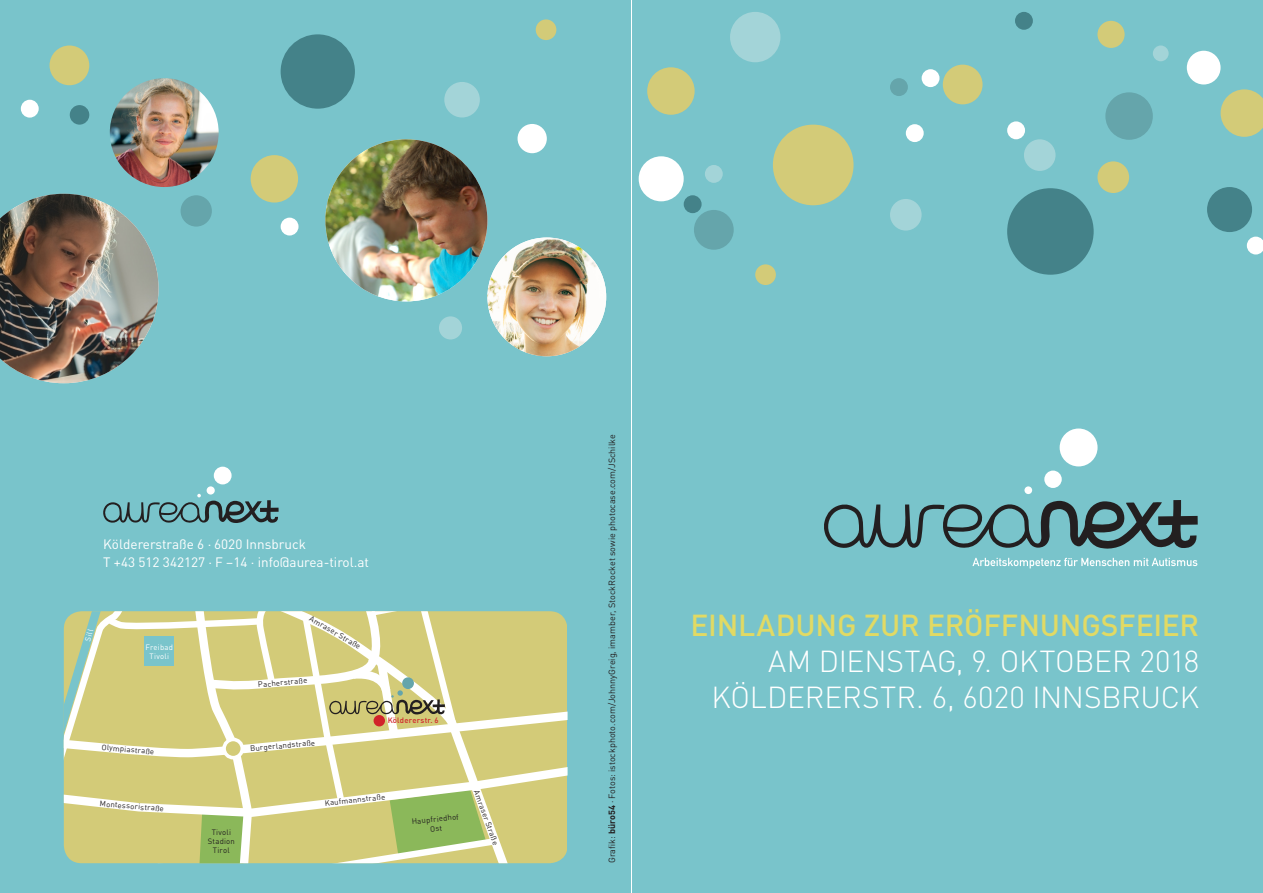
<style>
.page{position:relative;width:1263px;height:893px;background:#fff}
.page>*{position:absolute;margin:0;border:0;box-sizing:border-box;transform-origin:0 0}
.t1{font:300 30px/36px "DIN";letter-spacing:-.005em;color:#fff;text-align:right}
.t2{font:500 30px "DIN";letter-spacing:-.005em;color:#e1da64}
.t3{font:13.5px/18px "DIN";color:#fff}
.t4{font:9px "DIN";color:#231f20}
.t5{font:7.8px/9.3px "DIN";letter-spacing:.03em;color:#231f20;text-align:center}
.t6{font:7.8px/9.3px "DIN";letter-spacing:.03em;color:#fff;text-align:center}
.t7{font:500 7.8px "DIN";letter-spacing:.025em;color:#d1232a}
.s1{font-weight:700}
</style>
<div class="page">
<div style="left:0;top:0;width:632px;height:893px;background:#79c4cb"></div>
<div style="left:631px;top:0;width:632px;height:893px;background:#79c4cb"></div>
<hr style="left:631px;top:0;width:1px;height:893px;background:#fff">
<div style="left:214px;top:467px;width:18px;height:17px;background:#fff;border-radius:50%"></div>
<div style="left:207px;top:486px;width:8px;height:9px;background:#fff;border-radius:50%"></div>
<svg style="left:103px;top:494px;width:176px;height:29px"></svg>
<img style="left:325px;top:139px;width:162px;height:162px;border-radius:81px">
<img style="left:487px;top:238px;width:119px;height:118px;border-radius:59px">
<img style="left:0;top:194px;width:159px;height:189px">
<img style="left:110px;top:78px;width:109px;height:109px;border-radius:54px">
<div style="left:1060px;top:428px;width:37px;height:38px;background:#fff;border-radius:50%"></div>
<div style="left:1044px;top:471px;width:18px;height:17px;background:#fff;border-radius:50%"></div>
<div style="left:1024px;top:486px;width:8px;height:8px;background:#fff;border-radius:50%"></div>
<svg style="left:824px;top:500px;width:374px;height:49px"></svg>
<svg style="left:972px;top:558px;width:225px;height:10px"></svg>
<div style="left:647px;top:67px;width:48px;height:48px;background:#d3cb78;border-radius:50%"></div>
<div style="left:251px;top:155px;width:47px;height:48px;background:#d3cb78;border-radius:50%"></div>
<div style="left:639px;top:156px;width:45px;height:45px;background:#fff;border-radius:50%"></div>
<div style="left:517px;top:124px;width:30px;height:29px;background:#fff;border-radius:50%"></div>
<div style="left:1187px;top:51px;width:33px;height:34px;background:#fff;border-radius:50%"></div>
<div style="left:730px;top:12px;width:50px;height:50px;background:#a3d4d8;border-radius:50%"></div>
<div style="left:773px;top:125px;width:80px;height:80px;background:#d3cb78;border-radius:50%"></div>
<div style="left:1007px;top:188px;width:87px;height:87px;background:#448289;border-radius:50%"></div>
<div style="left:281px;top:34px;width:74px;height:75px;background:#448289;border-radius:50%"></div>
<div style="left:70px;top:105px;width:19px;height:20px;background:#448289;border-radius:50%"></div>
<div style="left:684px;top:195px;width:18px;height:18px;background:#448289;border-radius:50%"></div>
<div style="left:705px;top:165px;width:18px;height:18px;background:#a3d4d8;border-radius:50%"></div>
<div style="left:694px;top:210px;width:40px;height:40px;background:#65a5ab;border-radius:50%"></div>
<div style="left:1024px;top:139px;width:31px;height:32px;background:#a3d4d8;border-radius:50%"></div>
<div style="left:890px;top:199px;width:32px;height:32px;background:#a3d4d8;border-radius:50%"></div>
<div style="left:1153px;top:45px;width:16px;height:16px;background:#a3d4d8;border-radius:50%"></div>
<div style="left:755px;top:264px;width:21px;height:21px;background:#d3cb78;border-radius:50%"></div>
<div style="left:536px;top:19px;width:20px;height:21px;background:#d3cb78;border-radius:50%"></div>
<div style="left:1097px;top:21px;width:27px;height:27px;background:#d3cb78;border-radius:50%"></div>
<div style="left:1007px;top:121px;width:18px;height:18px;background:#fff;border-radius:50%"></div>
<div style="left:922px;top:69px;width:17px;height:18px;background:#fff;border-radius:50%"></div>
<div style="left:1015px;top:12px;width:18px;height:18px;background:#448289;border-radius:50%"></div>
<div style="left:906px;top:124px;width:18px;height:18px;background:#fff;border-radius:50%"></div>
<div style="left:21px;top:100px;width:18px;height:18px;background:#fff;border-radius:50%"></div>
<div style="left:281px;top:218px;width:17px;height:18px;background:#fff;border-radius:50%"></div>
<div style="left:181px;top:195px;width:31px;height:32px;background:#65a5ab;border-radius:50%"></div>
<div style="left:890px;top:78px;width:18px;height:18px;background:#65a5ab;border-radius:50%"></div>
<div style="left:943px;top:65px;width:39px;height:39px;background:#d3cb78;border-radius:50%"></div>
<div style="left:50px;top:45px;width:39px;height:40px;background:#d3cb78;border-radius:50%"></div>
<svg style="left:1220px;top:89px;width:43px;height:48px"></svg>
<div style="left:1105px;top:92px;width:48px;height:48px;background:#65a5ab;border-radius:50%"></div>
<div style="left:444px;top:82px;width:36px;height:35px;background:#a3d4d8;border-radius:50%"></div>
<div style="left:439px;top:316px;width:23px;height:23px;background:#a3d4d8;border-radius:50%"></div>
<div style="left:1207px;top:187px;width:45px;height:45px;background:#448289;border-radius:50%"></div>
<div style="left:1097px;top:161px;width:32px;height:32px;background:#d3cb78;border-radius:50%"></div>
<svg style="left:1247px;top:237px;width:16px;height:17px"></svg>
<svg style="left:64px;top:611px;width:504px;height:252px;background:#d3d18d"></svg>
<h2 class="t3" style="left:103px;top:535px;width:267px">Köldererstraße 6 · 6020 Innsbruck<br>T +43 512 342127 · F −14 · info@aurea-tirol.at</h2>
<p class="t6" style="left:83px;top:639px;width:13px;rotate:-74deg">Sill</p>
<p class="t6" style="left:146px;top:642px;width:29px">Freibad<br>Tivoli</p>
<p class="t5" style="left:313px;top:614px;width:59px;rotate:30deg">Amraser Straße</p>
<p class="t5" style="left:258px;top:680px;width:51px;rotate:-5deg">Pacherstraße</p>
<p class="t5" style="left:102px;top:742px;width:54px;rotate:5deg">Olympiastraße</p>
<p class="t5" style="left:250px;top:743px;width:67px;rotate:-5deg">Burgerlandstraße</p>
<p class="t7" style="left:388px;top:715px;width:52px">Köldererstr. 6</p>
<p class="t5" style="left:100px;top:798px;width:66px;rotate:5deg">Montessoristraße</p>
<p class="t5" style="left:208px;top:827px;width:29px">Tivoli<br>Stadion<br>Tirol</p>
<p class="t5" style="left:324px;top:798px;width:62px;rotate:-6deg">Kaufmannstraße</p>
<p class="t5" style="left:411px;top:817px;width:49px;rotate:-6deg">Haupfriedhof<br>Ost</p>
<p class="t5" style="left:481px;top:789px;width:59px;rotate:70deg">Amraser Straße</p>
<p class="t4" style="left:606px;top:863px;width:431px;rotate:-90deg">Grafik: <span class="s1">büro54</span> · Fotos: istockphoto.com/JohnnyGreig, imamber, StockRocket sowie photocase.com/JSchilke</p>
<h1 class="t2" style="left:690px;top:606px;width:510px">EINLADUNG ZUR ERÖFFNUNGSFEIER</h1>
<h1 class="t1" style="left:712px;top:643px;width:489px">AM DIENSTAG, 9. OKTOBER 2018<br>KÖLDERERSTR. 6, 6020 INNSBRUCK</h1>
</div>
